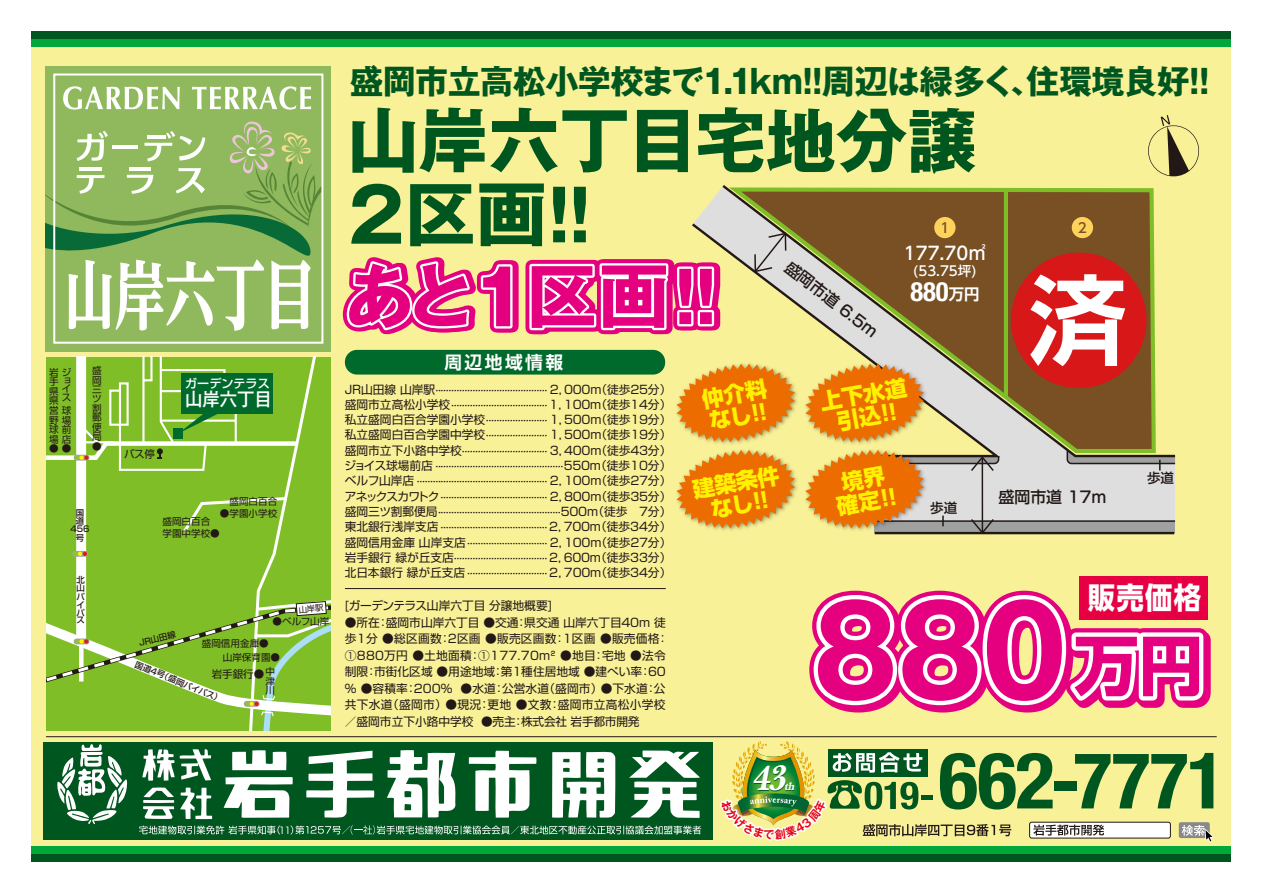
<style>
.page{position:relative;width:1263px;height:893px;background:#fff}
.page>*{position:absolute;margin:0;border:0;box-sizing:border-box;transform-origin:0 0}
.t1{font:700 140.4px "Helvetica Rounded LT Std";color:#e4007f}
.t2{font:700 70.5px/74.4px "Gothic MB101 Pro";color:#00561f}
.t3{font:700 70.05px "Gothic MB101 Pro";color:#e4007f}
.t4{font:italic 700 36.6px "New Baskerville Std";color:#fff;scale:.92 1}
.t5{font:700 33.15px "Gothic MB101 Pro";letter-spacing:-.02em;color:#00561f}
.t6{font:700 29.85px "UD Shin Go NT Pro";color:#fff;scale:.92 1}
.t7{font:700 condensed 26.55px "Helvetica Neue LT Std";color:#fff}
.t8{font:800 21.9px/22.5px "Shin Go Pr 6 N";color:#fff100;text-align:center}
.t9{font:500 18.3px "Gothic MB101 Pro";color:#fff;scale:.95 1}
.t10{font:500 18px "UD Shin Go NT Pro";color:#fff}
.t11{font:700 17.7px "Shin Go Pro De";letter-spacing:.14em;color:#fff}
.t12{font:500 15.9px "Shin Go Pro";color:#221815}
.t13{font:500 13.65px "UD Shin Go NT Pro";color:#785023}
.t14{font:500 13.5px "UD Shin Go NT Pro";color:#fff}
.t15{font:500 13.5px "Shin Go Pro";color:#221815}
.t16{font:500 12px "Shin Go Pro";color:#fff}
.t17{font:11.7px/16.5px "Shin Go Pro";color:#221815}
.t18{font:italic 700 11.1px "New Baskerville Std";color:#fff}
.t19{font:10.65px "Shin Go Pro";color:#221815}
.t20{font:10.5px "Shin Go Pro";color:#221815}
.t21{font:9.6px/9.6px "Shin Go Pro";color:#221815;text-align:justify}
.t22{font:9.45px "Shin Go Pr 6 N";color:#fff;scale:.9 1}
.t23{font:9px/15.3px "Shin Go Pro";color:#221815}
.t24{font:500 8.4px/8.1px "Shin Go Pro";color:#221815;text-align:center}
.s1{font-size:73.95px}
.s2{font-family:"UD Shin Go NT Pro De";font-stretch:normal;font-size:15.3px}
.s3{font-family:"UD Shin Go NT Pro"}
.s4{font-size:75.75px}
.s5{font-size:11.7px}
.s6{font-size:9px}
.s7{font-family:"UD Shin Go NT Pro";font-size:64.65px}
</style>
<div class="page">
<div style="left:32px;top:32px;width:1199px;height:830px;background:#f8f198"></div>
<div style="left:32px;top:854px;width:1199px;height:7px;background:#00561f"></div>
<div style="left:32px;top:847px;width:1199px;height:7px;background:#00a73b"></div>
<hr style="left:345px;top:588px;width:321px;height:1px;background:#221815">
<hr style="left:46px;top:736px;width:1171px;height:1px;background:#221815">
<div style="left:345px;top:350px;width:320px;height:25px;background:#006a2c;border-radius:12px"></div>
<div style="left:43px;top:742px;width:669px;height:97px;background:#00561f"></div>
<svg style="left:57px;top:744px;width:70px;height:80px"></svg>
<svg style="left:142px;top:749px;width:69px;height:32px"></svg>
<svg style="left:232px;top:750px;width:55px;height:20px"></svg>
<svg style="left:306px;top:751px;width:68px;height:67px"></svg>
<svg style="left:469px;top:751px;width:68px;height:67px"></svg>
<svg style="left:552px;top:751px;width:63px;height:67px"></svg>
<svg style="left:629px;top:750px;width:71px;height:68px"></svg>
<svg style="left:224px;top:777px;width:69px;height:41px"></svg>
<svg style="left:387px;top:750px;width:69px;height:68px"></svg>
<svg style="left:143px;top:787px;width:69px;height:32px"></svg>
<svg style="left:139px;top:826px;width:141px;height:8px"></svg>
<svg style="left:290px;top:825px;width:411px;height:9px"></svg>
<div style="left:1080px;top:576px;width:128px;height:44px;background:#e60043"></div>
<svg style="left:809px;top:582px;width:402px;height:131px"></svg>
<div style="left:32px;top:32px;width:1199px;height:7px;background:#00561f"></div>
<div style="left:32px;top:39px;width:1199px;height:7px;background:#00a73b"></div>
<svg style="left:1148px;top:115px;width:51px;height:62px"></svg>
<div style="left:875px;top:455px;width:300px;height:78px;background:#dededf"></div>
<svg style="left:723px;top:185px;width:433px;height:270px;background:#998354"></svg>
<img style="left:723px;top:350px;width:72px;height:14px">
<svg style="left:676px;top:364px;width:119px;height:72px"></svg>
<div style="left:875px;top:521px;width:300px;height:12px;background:#9fa0a0"></div>
<hr style="left:875px;top:520px;width:300px;height:2px;background:#221815">
<img style="left:795px;top:350px;width:144px;height:86px">
<svg style="left:805px;top:364px;width:119px;height:72px"></svg>
<img style="left:697px;top:436px;width:98px;height:95px">
<svg style="left:676px;top:450px;width:119px;height:78px"></svg>
<img style="left:795px;top:436px;width:144px;height:55px">
<div style="left:934px;top:217px;width:21px;height:21px;background:#fdd35c;border-radius:50%"></div>
<div style="left:1072px;top:217px;width:21px;height:21px;background:#fdd35c;border-radius:50%"></div>
<hr style="left:875px;top:532px;width:299px;height:2px;background:#221815">
<svg style="left:753px;top:232px;width:34px;height:41px"></svg>
<svg style="left:1066px;top:449px;width:110px;height:21px"></svg>
<svg style="left:805px;top:450px;width:195px;height:85px"></svg>
<hr style="left:1004px;top:190px;width:4px;height:207px;background:#7fbe26">
<svg style="left:342px;top:248px;width:384px;height:94px"></svg>
<div style="left:46px;top:66px;width:285px;height:285px;background:#8fb95c"></div>
<svg style="left:63px;top:86px;width:117px;height:24px"></svg>
<svg style="left:192px;top:86px;width:119px;height:24px"></svg>
<div style="left:53px;top:74px;width:270px;height:270px;border:2px solid #fff"></div>
<svg style="left:46px;top:121px;width:276px;height:210px"></svg>
<div style="left:1011px;top:253px;width:135px;height:135px;background:#d71718;border-radius:50%"></div>
<svg style="left:1030px;top:274px;width:95px;height:92px"></svg>
<svg style="left:716px;top:741px;width:497px;height:121px"></svg>
<svg style="left:46px;top:357px;width:285px;height:374px;background:#87c03e"></svg>
<p class="t21" style="left:49px;top:366px;width:24px;text-align:left">岩ジ手<br>県<br>県<br>営球野場球前場店</p>
<p class="t21" style="left:49px;top:443px;width:23px">● ●</p>
<p class="t21" style="left:62px;top:375px;width:10px;line-height:8.7px">ョイス</p>
<p class="t21" style="left:92px;top:365px;width:11px">盛岡三ツ割郵便局●</p>
<p class="t24" style="left:70px;top:507px;width:21px">国<br>道<br>456号</p>
<p class="t24" style="left:76px;top:575px;width:10px;text-align:justify">北山バイパス</p>
<p class="t19" style="left:124px;top:445px;width:33px">バス停</p>
<h3 class="t16" style="left:185px;top:374px;width:86px">ガーデンテラス</h3>
<h3 class="t9" style="left:185px;top:384px;width:93px">山岸六丁目</h3>
<p class="t21" style="left:220px;top:495px;width:59px">　盛岡白百合</p>
<p class="t21" style="left:220px;top:507px;width:59px">●学園小学校</p>
<p class="t21" style="left:162px;top:514px;width:59px;line-height:11.9px">盛岡白百合学園中学校●</p>
<p class="t21" style="left:273px;top:616px;width:58px">●ベルフ山岸</p>
<p class="t24" style="left:138px;top:638px;width:39px;rotate:-13deg">JR山田線</p>
<p class="t21" style="left:202px;top:638px;width:68px">盛岡信用金庫●</p>
<p class="t24" style="left:137px;top:659px;width:95px;rotate:22deg">国道4号（盛岡バイパス）</p>
<p class="t21" style="left:223px;top:651px;width:59px">山岸保育園●</p>
<p class="t20" style="left:212px;top:665px;width:54px">岩手銀行●</p>
<p class="t21" style="left:266px;top:666px;width:11px">中津川</p>
<p class="t22" style="left:279px;top:822px;width:15px">11</p>
<h3 class="t5" style="left:350px;top:54px;width:872px">盛岡市立高松小学校まで1.1km！！周辺は緑多く、住環境良好！！</h3>
<h2 class="t2" style="left:348px;top:95px;width:631px">山岸六丁目宅地分譲<br><span class="s1">2</span>区画!!</h2>
<h3 class="t13" style="left:940px;top:217px;width:10px">1</h3>
<h3 class="t13" style="left:1078px;top:217px;width:10px">2</h3>
<h3 class="t10" style="left:904px;top:239px;width:84px">177.70㎡</h3>
<h3 class="t14" style="left:913px;top:260px;width:65px">(53.75坪)</h3>
<h3 class="t7" style="left:910px;top:276px;width:71px">880<span class="s2">万円</span></h3>
<h3 class="t12" style="left:795px;top:255px;width:114px;rotate:38deg">盛岡市道 6.5<span class="s3">m</span></h3>
<h3 class="t3" style="left:344px;top:238px;width:398px">あと<span class="s4">1</span>区画！！</h3>
<h3 class="t11" style="left:444px;top:348px;width:120px">周辺地域情報</h3>
<p class="t23" style="left:343px;top:381px;width:330px"><span class="s5">ＪＲ山田線 山岸駅</span>・・・・・・・・・・・・・・・・・・・・・・・・・・・・・・・・・・・・・・・・・・<span class="s5">２，０００m （徒歩２５分）盛岡市立高松小学校</span>・・・・・・・・・・・・・・・・・・・・・・・・・・・・・・・・・・・・<span class="s5">１， 1 ００m （徒歩１ 4分）</span></p>
<p class="t17" style="left:345px;top:411px;width:328px;line-height:15.3px">私立盛岡白百合学園小学校<span class="s6">・・・・・・・・・・・・・・・・・・・・・・・</span>１，５００m（徒歩１９分）私立盛岡白百合学園中学校<span class="s6">・・・・・・・・・・・・・・・・・・・・・・・</span>１，５００m（徒歩１９分）</p>
<p class="t23" style="left:344px;top:443px;width:328px;text-align:justify"><span class="s5">盛岡市立下小路中学校</span>・・・・・・・・・・・・・・・・・・・・・・・・・・・・・・・・<span class="s5">３，４００m （徒歩４３分）ジョイス球場前店</span>・・・・・・・・・・・・・・・・・・・・・・・・・・・・・・・・・・・・・・・・・・・・・・・・ <span class="s5">5５０m （徒歩 1 0分）ベルフ山岸店</span>・・・・・・・・・・・・・・・・・・・・・・・・・・・・・・・・・・・・・・・・・・・・・・・・・<span class="s5">２，１００m （徒歩２７分）アネックスカワトク</span>・・・・・・・・・・・・・・・・・・・・・・・・・・・・・・・・・・・・・・・・<span class="s5">２，８００m （徒歩３５分）盛岡三ツ割郵便局</span>・・・・・・・・・・・・・・・・・・・・・・・・・・・・・・・・・・・・・・・・・・・・・・ <span class="s5">5００m （徒歩　7分）東北銀行浅岸支店</span>・・・・・・・・・・・・・・・・・・・・・・・・・・・・・・・・・・・・・・・・ <span class="s5">2 ， 7００m （徒歩34分）盛岡信用金庫 山岸支店</span>・・・・・・・・・・・・・・・・・・・・・・・・・・・・・・<span class="s5">２，１００m （徒歩２７分）岩手銀行 緑が丘支店</span>・・・・・・・・・・・・・・・・・・・・・・・・・・・・・・・・・・・<span class="s5">２， 6００m （徒歩33分）北日本銀行 緑が丘支店</span>・・・・・・・・・・・・・・・・・・・・・・・・・・・・・・<span class="s5">２， 7００m （徒歩３4分）</span></p>
<h3 class="t8" style="left:700px;top:388px;width:70px;text-align:left;rotate:-10deg">仲介料なし！！</h3>
<h3 class="t8" style="left:818px;top:391px;width:89px;rotate:-10deg">上下水道引込！！</h3>
<h3 class="t8" style="left:691px;top:478px;width:89px;rotate:-10deg">建築条件なし！！</h3>
<h3 class="t8" style="left:831px;top:473px;width:68px;rotate:-10deg">境界確定！！</h3>
<h3 class="t15" style="left:930px;top:497px;width:29px">歩道</h3>
<h3 class="t12" style="left:998px;top:484px;width:110px">盛岡市道 17<span class="s3">m</span></h3>
<h3 class="t15" style="left:1147px;top:467px;width:29px">歩道</h3>
<p class="t17" style="left:345px;top:596px;width:209px">[ガーデンテラス山岸六丁目 分譲地概要]</p>
<p class="t17" style="left:345px;top:613px;width:325px">●所在：盛岡市山岸六丁目 ●交通：県交通 山岸六丁目４０ｍ 徒歩1分 ●総区画数：２区画 ●販売区画数：１区画 ●販売価格：①880万円 ●土地面積：①177.70m² ●地目：宅地 ●法令制限：市街化区域 ●用途地域：第１種住居地域 ●建ぺい率：6０% ●容積率：20０% ●水道：公営水道（盛岡市）●下水道：公共下水道（盛岡市）●現況：更地 ●文教：盛岡市立高松小学校／盛岡市立下小路中学校 ●売主：株式会社 岩手都市開発</p>
<h3 class="t6" style="left:1088px;top:573px;width:125px">販売価格</h3>
<h1 class="t1" style="left:812px;top:564px;width:392px">880<span class="s7">万円</span></h1>
<h3 class="t4" style="left:752px;top:757px;width:46px">43</h3>
<p class="t18" style="left:784px;top:780px;width:14px">th</p>
</div>
